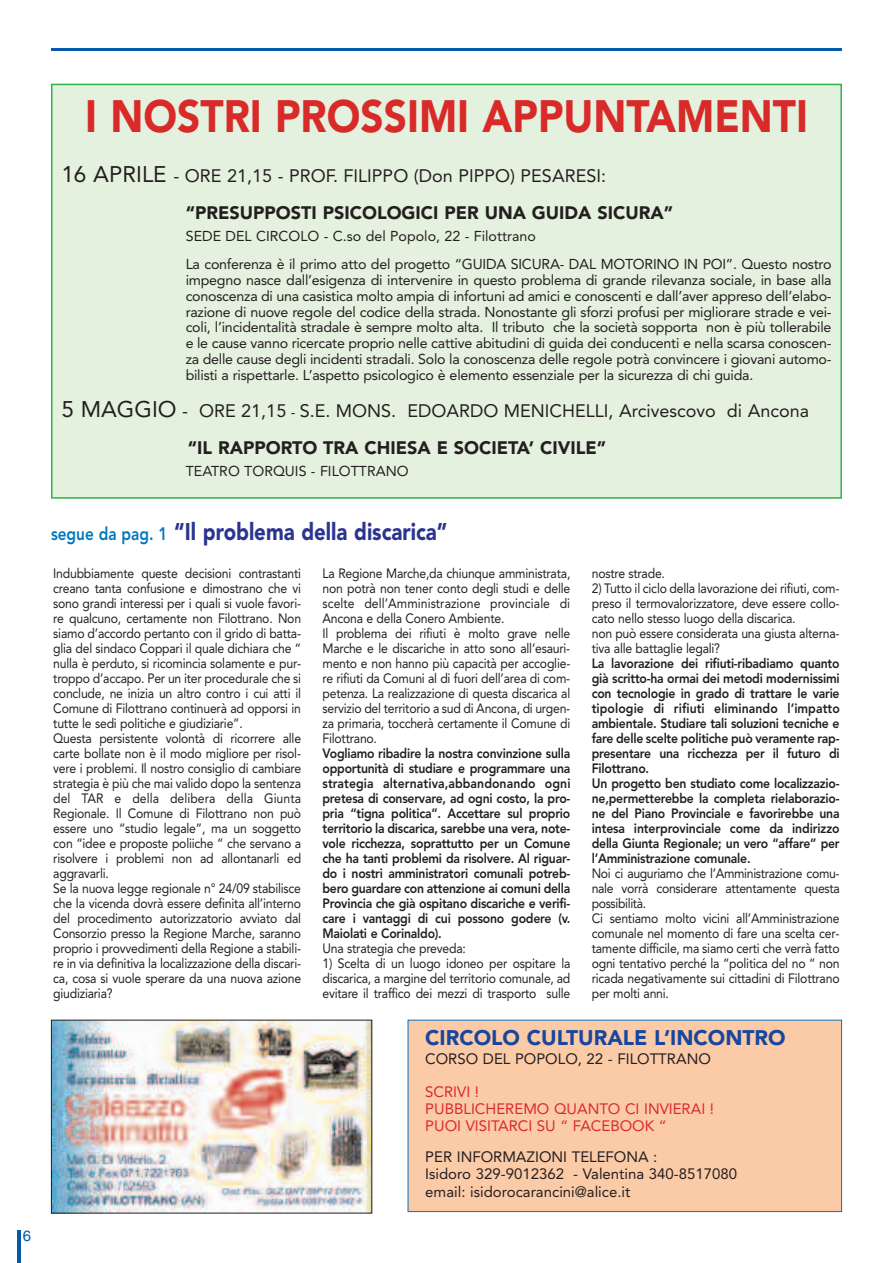
<style>
.page{position:relative;width:893px;height:1263px;background:#fff}
.page>*{position:absolute;margin:0;border:0;box-sizing:border-box;transform-origin:0 0}
.t1{font:900 45px "Avenir";color:#d82b29;scale:.9 1}
.t2{font:900 24px "Avenir";color:#2c3491;scale:.85 1}
.t3{font:900 21px "Avenir";color:#18469d}
.t4{font:18px/37px "Avenir";color:#231f20}
.t5{font:15px/17.2px "Avenir";color:#231f20}
.t6{font:15px/17.2px "Avenir";color:#d82b29}
.t7{font:15px "Helvetica";color:#015aaa}
.t8{font:14.25px/15.8px "Avenir";letter-spacing:-.015em;color:#231f20}
.t9{font:13.5px/15px "Avenir";letter-spacing:-.015em;color:#231f20;scale:.91 1}
.t10{font:800 13.5px/15px "Avenir";letter-spacing:-.02em;color:#231f20;text-align:justify;scale:.91 1}
.s1{font-size:22.5px}
.s2{font-weight:900}
.s3{font-size:14.25px}
.s4{font-weight:800;font-size:18px;color:#0077bf}
</style>
<div class="page">
<hr style="left:51px;top:48px;width:791px;height:3px;background:#015aaa">
<hr style="left:17px;top:1230px;width:3px;height:33px;background:#015aaa">
<div style="left:408px;top:1020px;width:434px;height:191px;background:#fbcaa7"></div>
<div style="left:408px;top:1020px;width:434px;height:192px;border:1px solid #0077bf"></div>
<div style="left:52px;top:84px;width:789px;height:414px;background:#e5f1df"></div>
<div style="left:51px;top:84px;width:791px;height:415px;border:2px solid #30b24a"></div>
<img style="left:53px;top:1022px;width:317px;height:189px">
<div style="left:51px;top:1020px;width:321px;height:193px;border:1px solid #231f20"></div>
<p class="t7" style="left:23px;top:1230px;width:10px">6</p>
<h1 class="t1" style="left:85px;top:98px;width:805px">I NOSTRI PROSSIMI APPUNTAMENTI</h1>
<h3 class="t4" style="left:186px;top:158px;width:489px;text-indent:-124px"><span class="s1">16 APRILE</span> - ORE 21,15 - PROF. FILIPPO (Don PIPPO) PESARESI: <span class="s2">“PRESUPPOSTI PSICOLOGICI PER UNA GUIDA SICURA”</span></h3>
<p class="t8" style="left:186px;top:223px;width:647px;line-height:28.5px">SEDE DEL CIRCOLO - C.so del Popolo, 22 - Filottrano<br>La conferenza è il primo atto del progetto “GUIDA SICURA- DAL MOTORINO IN POI”. Questo nostro</p>
<p class="t8" style="left:186px;top:273px;width:647px;text-align:justify">impegno nasce dall’esigenza di intervenire in questo problema di grande rilevanza sociale, in base alla conoscenza di una casistica molto ampia di infortuni ad amici e conoscenti e dall’aver appreso dell’elabo&shy;razione di nuove regole del codice della strada. Nonostante gli sforzi profusi per migliorare strade e vei&shy;coli, l’incidentalità stradale è sempre molto alta. Il tributo che la società sopporta non è più tollerabile e le cause vanno ricercate proprio nelle cattive abitudini di guida dei conducenti e nella scarsa conoscen&shy;za delle cause degli incidenti stradali. Solo la conoscenza delle regole potrà convincere i giovani automo&shy;bilisti a rispettarle. L’aspetto psicologico è elemento essenziale per la sicurezza di chi guida.</p>
<h3 class="t4" style="left:188px;top:393px;width:623px;text-indent:-127px"><span class="s1">5 MAGGIO</span> - ORE 21,15 <span class="s3">-</span> S.E. MONS. EDOARDO MENICHELLI, Arcivescovo di Ancona <span class="s2">“IL RAPPORTO TRA CHIESA E SOCIETA’ CIVILE”</span></h3>
<p class="t8" style="left:186px;top:464px;width:224px">TEATRO TORQUIS - FILOTTRANO</p>
<h2 class="t2" style="left:51px;top:522px;width:468px"><span class="s4">segue da pag. 1</span> “Il problema della discarica”</h2>
<p class="t9" style="left:53px;top:567px;width:274px">Indubbiamente queste decisioni contrastanti creano tanta confusione e dimostrano che vi sono grandi interessi per i quali si vuole favori&shy;re qualcuno, certamente non Filottrano. Non siamo d’accordo pertanto con il grido di batta&shy;glia del sindaco Coppari il quale dichiara che “ nulla è perduto, si ricomincia solamente e pur&shy;troppo d’accapo. Per un iter procedurale che si conclude, ne inizia un altro contro i cui atti il Comune di Filottrano continuerà ad opporsi in tutte le sedi politiche e giudiziarie”.<br>Questa persistente volontà di ricorrere alle carte bollate non è il modo migliore per risol&shy;vere i problemi. Il nostro consiglio di cambiare strategia è più che mai valido dopo la sentenza del TAR e della delibera della Giunta Regionale. Il Comune di Filottrano non può essere uno “studio legale”, ma un soggetto con “idee e proposte poliiche “ che servano a risolvere i problemi non ad allontanarli ed aggravarli.<br>Se la nuova legge regionale n° 24/09 stabilisce che la vicenda dovrà essere definita all’interno del procedimento autorizzatorio avviato dal Consorzio presso la Regione Marche, saranno proprio i provvedimenti della Regione a stabili&shy;re in via definitiva la localizzazione della discari&shy;ca, cosa si vuole sperare da una nuova azione giudiziaria?</p>
<p class="t9" style="left:322px;top:567px;width:274px">La Regione Marche,da chiunque amministrata, non potrà non tener conto degli studi e delle scelte dell’Amministrazione provinciale di Ancona e della Conero Ambiente.<br>Il problema dei rifiuti è molto grave nelle Marche e le discariche in atto sono all’esauri&shy;mento e non hanno più capacità per accoglie&shy;re rifiuti da Comuni al di fuori dell’area di com&shy;petenza. La realizzazione di questa discarica al servizio del territorio a sud di Ancona, di urgen&shy;za primaria, toccherà certamente il Comune di Filottrano.</p>
<p class="t10" style="left:322px;top:747px;width:274px">Vogliamo ribadire la nostra convinzione sulla opportunità di studiare e programmare una strategia alternativa,abbandonando ogni pretesa di conservare, ad ogni costo, la pro&shy;pria “tigna politica”. Accettare sul proprio territorio la discarica, sarebbe una vera, note&shy;vole ricchezza, soprattutto per un Comune che ha tanti problemi da risolvere. Al riguar&shy;do i nostri amministratori comunali potreb&shy;bero guardare con attenzione ai comuni della Provincia che già ospitano discariche e verifi&shy;care i vantaggi di cui possono godere (v.<br>Maiolati e Corinaldo).</p>
<p class="t9" style="left:322px;top:942px;width:159px">Una strategia che preveda:</p>
<p class="t9" style="left:322px;top:957px;width:274px;text-align:justify">1) Scelta di un luogo idoneo per ospitare la discarica, a margine del territorio comunale, ad evitare il traffico dei mezzi di trasporto sulle</p>
<p class="t9" style="left:592px;top:567px;width:82px">nostre strade.</p>
<p class="t9" style="left:592px;top:582px;width:274px">2) Tutto il ciclo della lavorazione dei rifiuti, com&shy;preso il termovalorizzatore, deve essere collo&shy;cato nello stesso luogo della discarica.<br>non può essere considerata una giusta alterna&shy;tiva alle battaglie legali?</p>
<p class="t10" style="left:592px;top:657px;width:274px;text-align:left">La lavorazione dei rifiuti-ribadiamo quanto già scritto-ha ormai dei metodi modernissimi con tecnologie in grado di trattare le varie tipologie di rifiuti eliminando l’impatto ambientale. Studiare tali soluzioni tecniche e fare delle scelte politiche può veramente rap&shy;presentare una ricchezza per il futuro di Filottrano.<br>Un progetto ben studiato come localizzazio&shy;ne,permetterebbe la completa rielaborazio&shy;ne del Piano Provinciale e favorirebbe una intesa interprovinciale come da indirizzo della Giunta Regionale; un vero “affare” per l’Amministrazione comunale.</p>
<p class="t9" style="left:592px;top:867px;width:274px">Noi ci auguriamo che l’Amministrazione comu&shy;nale vorrà considerare attentamente questa possibilità.<br>Ci sentiamo molto vicini all’Amministrazione comunale nel momento di fare una scelta cer&shy;tamente difficile, ma siamo certi che verrà fatto ogni tentativo perché la “politica del no “ non ricada negativamente sui cittadini di Filottrano per molti anni.</p>
<h3 class="t3" style="left:425px;top:1029px;width:362px">CIRCOLO CULTURALE L’INCONTRO</h3>
<p class="t5" style="left:425px;top:1052px;width:287px">CORSO DEL POPOLO, 22 - FILOTTRANO</p>
<p class="t6" style="left:425px;top:1084px;width:290px">SCRIVI !<br>PUBBLICHEREMO QUANTO CI INVIERAI !<br>PUOI VISITARCI SU “ FACEBOOK “</p>
<p class="t5" style="left:425px;top:1149px;width:314px">PER INFORMAZIONI TELEFONA :<br>Isidoro 329-9012362 - Valentina 340-8517080 email: isidorocarancini@alice.it</p>
</div>
